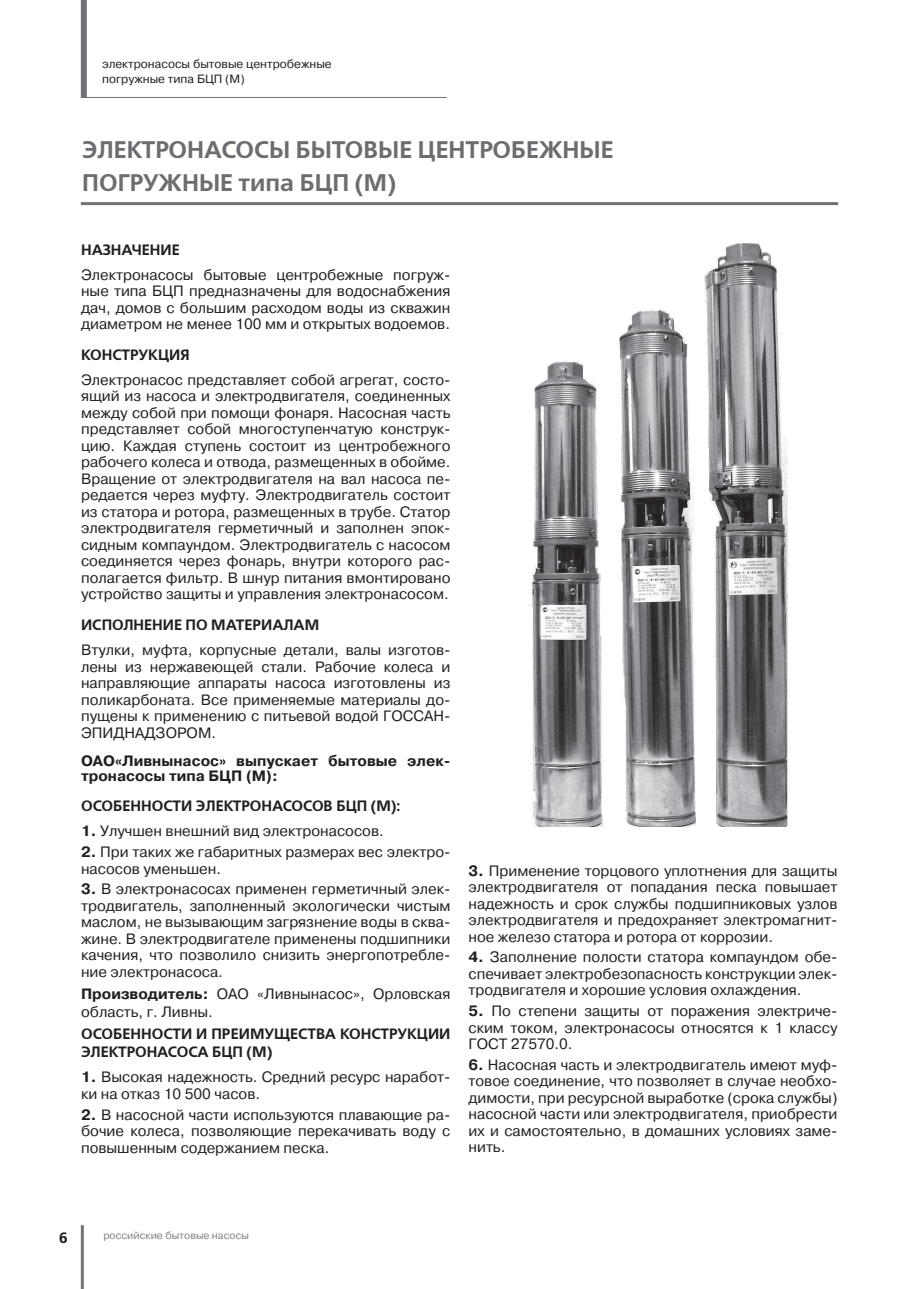
<style>
.page{position:relative;width:919px;height:1289px;background:#fff}
.page>*{position:absolute;margin:0;border:0;box-sizing:border-box;transform-origin:0 0}
.t1{font:24px/33px "Free Set Demi Bold C";color:#6c6d70}
.t2{font:15px/16.5px "Pragmatica C";color:#231f20;text-align:justify}
.t3{font:15px/18px "Free Set Demi Bold C";color:#231f20}
.t4{font:700 15px/15px "Pragmatica C";color:#231f20}
.t5{font:12px/14.4px "Pragmatica C";color:#231f20}
.t6{font:10.5px "Pragmatica C";color:#808285}
.s1{font-weight:700}
</style>
<div class="page">
<div style="left:81px;top:0;width:6px;height:98px;background:#717275"></div>
<hr style="left:81px;top:1225px;width:3px;height:63px;background:#717275">
<hr style="left:81px;top:97px;width:365px;height:1px;background:#717275">
<hr style="left:81px;top:202px;width:757px;height:3px;background:#717275">
<img style="left:528px;top:243px;width:259px;height:583px">
<p class="t5" style="left:102px;top:57px;width:231px">электронасосы бытовые центробежные погружные типа БЦП (М)</p>
<h1 class="t1" style="left:82px;top:134px;width:533px">ЭЛЕКТРОНАСОСЫ БЫТОВЫЕ ЦЕНТРОБЕЖНЫЕ<br>ПОГРУЖНЫЕ типа БЦП (М)</h1>
<p class="t3" style="left:81px;top:241px;width:100px">НАЗНАЧЕНИЕ</p>
<p class="t2" style="left:81px;top:266px;width:371px">Электронасосы бытовые центробежные погруж&shy;ные типа БЦП предназначены для водоснабжения дач, домов с большим расходом воды из скважин диаметром не менее 100 мм и открытых водоемов.</p>
<p class="t3" style="left:81px;top:346px;width:110px">КОНСТРУКЦИЯ</p>
<p class="t2" style="left:81px;top:371px;width:371px">Электронасос представляет собой агрегат, состо&shy;ящий из насоса и электродвигателя, соединенных между собой при помощи фонаря. Насосная часть представляет собой многоступенчатую конструк&shy;цию. Каждая ступень состоит из центробежного рабочего колеса и отвода, размещенных в обойме.<br>Вращение от электродвигателя на вал насоса пе&shy;редается через муфту. Электродвигатель состоит из статора и ротора, размещенных в трубе. Статор электродвигателя герметичный и заполнен эпок&shy;сидным компаундом. Электродвигатель с насосом соединяется через фонарь, внутри которого рас&shy;полагается фильтр. В шнур питания вмонтировано устройство защиты и управления электронасосом.</p>
<p class="t3" style="left:81px;top:616px;width:240px">ИСПОЛНЕНИЕ ПО МАТЕРИАЛАМ</p>
<p class="t2" style="left:81px;top:642px;width:371px">Втулки, муфта, корпусные детали, валы изготов&shy;лены из нержавеющей стали. Рабочие колеса и направляющие аппараты насоса изготовлены из поликарбоната. Все применяемые материалы до&shy;пущены к применению с питьевой водой ГОССАН-ЭПИДНАДЗОРОМ.</p>
<p class="t4" style="left:81px;top:753px;width:371px">ОАО«Ливнынасос» выпускает бытовые элек&shy;тронасосы типа БЦП (М):</p>
<p class="t3" style="left:81px;top:797px;width:321px">ОСОБЕННОСТИ ЭЛЕКТРОНАСОСОВ БЦП (М):</p>
<p class="t2" style="left:81px;top:823px;width:304px"><span class="s1">1.</span> Улучшен внешний вид электронасосов.</p>
<p class="t2" style="left:81px;top:843px;width:371px"><span class="s1">2.</span> При таких же габаритных размерах вес электро&shy;насосов уменьшен.</p>
<p class="t2" style="left:81px;top:881px;width:371px"><span class="s1">3.</span> В электронасосах применен герметичный элек&shy;тродвигатель, заполненный экологически чистым маслом, не вызывающим загрязнение воды в сква&shy;жине. В электродвигателе применены подшипники качения, что позволило снизить энергопотребле&shy;ние электронасоса.</p>
<p class="t2" style="left:81px;top:985px;width:371px;line-height:18px"><span class="s1">Производитель:</span> ОАО «Ливнынасос», Орловская область, г. Ливны.</p>
<p class="t3" style="left:81px;top:1025px;width:371px">ОСОБЕННОСТИ И ПРЕИМУЩЕСТВА КОНСТРУКЦИИ<br>ЭЛЕКТРОНАСОСА БЦП (М)</p>
<p class="t2" style="left:81px;top:1069px;width:371px"><span class="s1">1.</span> Высокая надежность. Средний ресурс наработ&shy;ки на отказ 10 500 часов.</p>
<p class="t2" style="left:81px;top:1106px;width:371px"><span class="s1">2.</span> В насосной части используются плавающие ра&shy;бочие колеса, позволяющие перекачивать воду с повышенным содержанием песка.</p>
<p class="t2" style="left:468px;top:862px;width:370px"><span class="s1">3.</span> Применение торцового уплотнения для защиты электродвигателя от попадания песка повышает надежность и срок службы подшипниковых узлов электродвигателя и предохраняет электромагнит&shy;ное железо статора и ротора от коррозии.</p>
<p class="t2" style="left:468px;top:949px;width:370px"><span class="s1">4.</span> Заполнение полости статора компаундом обе&shy;спечивает электробезопасность конструкции элек&shy;тродвигателя и хорошие условия охлаждения.</p>
<p class="t2" style="left:468px;top:1003px;width:370px"><span class="s1">5.</span> По степени защиты от поражения электриче&shy;ским током, электронасосы относятся к 1 классу ГОСТ 27570.0.</p>
<p class="t2" style="left:468px;top:1056px;width:370px"><span class="s1">6.</span> Насосная часть и электродвигатель имеют муф&shy;товое соединение, что позволяет в случае необхо&shy;димости, при ресурсной выработке (срока службы) насосной части или электродвигателя, приобрести их и самостоятельно, в домашних условиях заме&shy;нить.</p>
<p class="t3" style="left:59px;top:1229px;width:11px">6</p>
<p class="t6" style="left:103px;top:1229px;width:147px">российские бытовые насосы</p>
</div>
